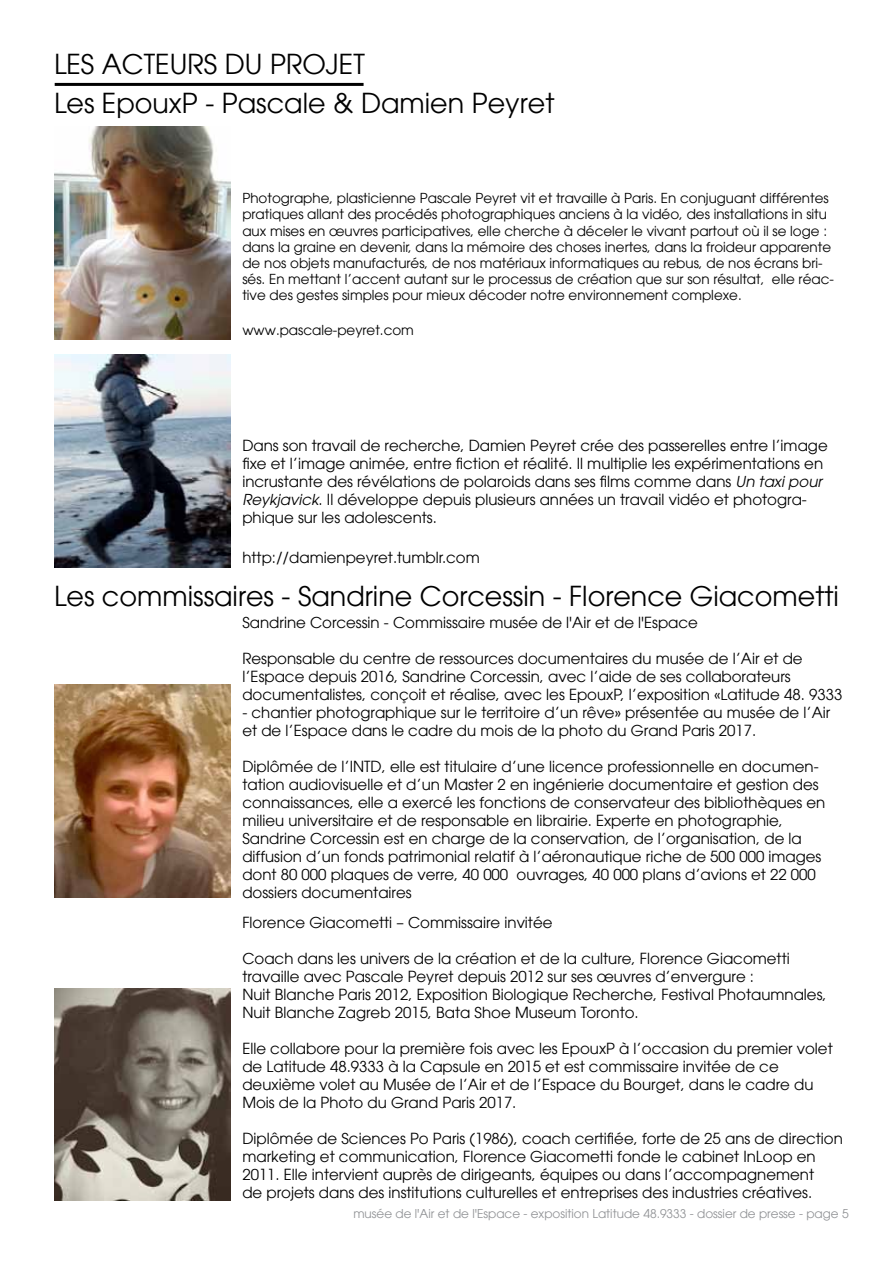
<style>
.page{position:relative;width:893px;height:1263px;background:#fff}
.page>*{position:absolute;margin:0;border:0;box-sizing:border-box;transform-origin:0 0}
.t1{font:27px/38.4px "Avant Garde";color:#000}
.t2{font:15px/18px "Avant Garde";color:#000}
.t3{font:13.5px/16.2px "Avant Garde";color:#000}
.t4{font:12px "Avant Garde";color:#919396}
.s1{font-style:italic}
</style>
<div class="page">
<img style="left:54px;top:126px;width:176px;height:213px">
<hr style="left:55px;top:83px;width:309px;height:3px;background:#000">
<img style="left:54px;top:354px;width:176px;height:213px">
<img style="left:54px;top:685px;width:176px;height:212px">
<img style="left:54px;top:988px;width:176px;height:213px">
<h1 class="t1" style="left:54px;top:45px;width:502px">LES ACTEURS DU PROJET<br>Les EpouxP - Pascale &amp; Damien Peyret</h1>
<p class="t3" style="left:242px;top:190px;width:593px">Photographe, plasticienne Pascale Peyret vit et travaille à Paris. En conjuguant différentes pratiques allant des procédés photographiques anciens à la vidéo, des installations in situ aux mises en œuvres participatives, elle cherche à déceler le vivant partout où il se loge : dans la graine en devenir, dans la mémoire des choses inertes, dans la froideur apparente de nos objets manufacturés, de nos matériaux informatiques au rebus, de nos écrans bri&shy;sés. En mettant l’accent autant sur le processus de création que sur son résultat, elle réac&shy;tive des gestes simples pour mieux décoder notre environnement complexe.</p>
<p class="t3" style="left:242px;top:322px;width:173px">www.pascale-peyret.com</p>
<p class="t2" style="left:242px;top:437px;width:587px">Dans son travail de recherche, Damien Peyret crée des passerelles entre l’image fixe et l’image animée, entre fiction et réalité. Il multiplie les expérimentations en incrustante des révélations de polaroids dans ses films comme dans <span class="s1">Un taxi pour Reykjavick</span>. Il développe depuis plusieurs années un travail vidéo et photogra&shy;phique sur les adolescents.</p>
<p class="t2" style="left:242px;top:548px;width:239px">http://damienpeyret.tumblr.com</p>
<h1 class="t1" style="left:54px;top:577px;width:786px">Les commissaires - Sandrine Corcessin - Florence Giacometti</h1>
<p class="t2" style="left:242px;top:613px;width:457px">Sandrine Corcessin - Commissaire musée de l'Air et de l'Espace</p>
<p class="t2" style="left:242px;top:649px;width:601px">Responsable du centre de ressources documentaires du musée de l’Air et de l’Espace depuis 2016, Sandrine Corcessin, avec l’aide de ses collaborateurs documentalistes, conçoit et réalise, avec les EpouxP, l’exposition «Latitude 48. 9333</p>
<p class="t2" style="left:242px;top:703px;width:589px">- chantier photographique sur le territoire d’un rêve» présentée au musée de l’Air et de l’Espace dans le cadre du mois de la photo du Grand Paris 2017.</p>
<p class="t2" style="left:242px;top:757px;width:584px">Diplômée de l’INTD, elle est titulaire d’une licence professionnelle en documen&shy;tation audiovisuelle et d’un Master 2 en ingénierie documentaire et gestion des connaissances, elle a exercé les fonctions de conservateur des bibliothèques en milieu universitaire et de responsable en librairie. Experte en photographie, Sandrine Corcessin est en charge de la conservation, de l’organisation, de la diffusion d’un fonds patrimonial relatif à l’aéronautique riche de 500 000 images dont 80 000 plaques de verre, 40 000 ouvrages, 40 000 plans d’avions et 22 000 dossiers documentaires</p>
<p class="t2" style="left:242px;top:913px;width:312px">Florence Giacometti – Commissaire invitée</p>
<p class="t2" style="left:242px;top:949px;width:586px">Coach dans les univers de la création et de la culture, Florence Giacometti travaille avec Pascale Peyret depuis 2012 sur ses œuvres d’envergure :<br>Nuit Blanche Paris 2012, Exposition Biologique Recherche, Festival Photaumnales, Nuit Blanche Zagreb 2015, Bata Shoe Museum Toronto.</p>
<p class="t2" style="left:242px;top:1039px;width:592px">Elle collabore pour la première fois avec les EpouxP à l’occasion du premier volet de Latitude 48.9333 à la Capsule en 2015 et est commissaire invitée de ce deuxième volet au Musée de l’Air et de l’Espace du Bourget, dans le cadre du Mois de la Photo du Grand Paris 2017.</p>
<p class="t2" style="left:242px;top:1129px;width:602px">Diplômée de Sciences Po Paris (1986), coach certifiée, forte de 25 ans de direction marketing et communication, Florence Giacometti fonde le cabinet InLoop en 2011. Elle intervient auprès de dirigeants, équipes ou dans l’accompagnement<br>de projets dans des institutions culturelles et entreprises des industries créatives.</p>
<p class="t4" style="left:353px;top:1206px;width:497px">musée de l'Air et de l'Espace - exposition Latitude 48.9333 - dossier de presse - page 5</p>
</div>
